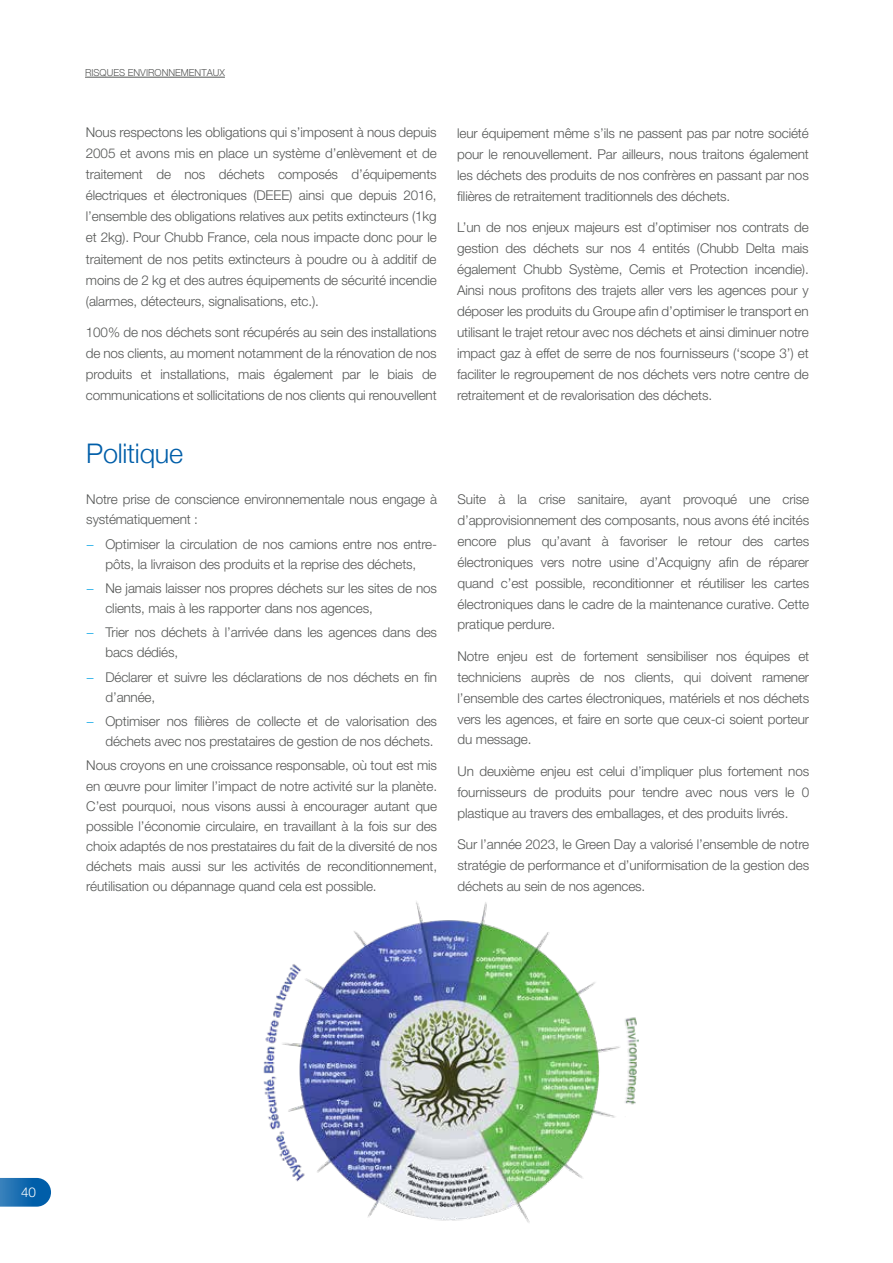
<style>
.page{position:relative;width:893px;height:1263px;background:#fff}
.page>*{position:absolute;margin:0;border:0;box-sizing:border-box;transform-origin:0 0}
.t1{font:300 27px "Helvetica Neue";letter-spacing:-.01em;color:#005ea9}
.t2{font:300 13.5px/21px "Helvetica Neue LT Std";letter-spacing:-.01em;color:#555756;text-align:justify}
.t3{font:300 13.5px "Helvetica Neue LT Std";color:#fff}
.t4{font:300 9.6px "Helvetica Neue";color:#555756}
.s1{color:#00a1e5}
</style>
<div class="page">
<hr style="left:85px;top:77px;width:140px;height:1px;background:#555756">
<svg style="left:0;top:1178px;width:51px;height:28px"></svg>
<img style="left:263px;top:901px;width:375px;height:322px">
<p class="t4" style="left:85px;top:67px;width:141px">RISQUES ENVIRONNEMENTAUX</p>
<p class="t2" style="left:86px;top:122px;width:352px">Nous respectons les obligations qui s’imposent à nous depuis 2005 et avons mis en place un système d’enlèvement et de traitement de nos déchets composés d’équipements électriques et électroniques (DEEE) ainsi que depuis 2016, l’ensemble des obligations relatives aux petits extincteurs (1kg et 2kg). Pour Chubb France, cela nous impacte donc pour le traitement de nos petits extincteurs à poudre ou à additif de moins de 2 kg et des autres équipements de sécurité incendie (alarmes, détecteurs, signalisations, etc.).</p>
<p class="t2" style="left:86px;top:322px;width:352px">100% de nos déchets sont récupérés au sein des installations de nos clients, au moment notamment de la rénovation de nos produits et installations, mais également par le biais de communications et sollicitations de nos clients qui renouvellent</p>
<h1 class="t1" style="left:86px;top:437px;width:98px">Politique</h1>
<p class="t2" style="left:86px;top:489px;width:352px;line-height:20.1px">Notre prise de conscience environnementale nous engage à systématiquement :</p>
<p class="t2" style="left:86px;top:533px;width:352px;line-height:20.1px;text-align:center"><span class="s1">−</span> Optimiser la circulation de nos camions entre nos entre&shy;pôts, la livraison des produits et la reprise des déchets,</p>
<p class="t2" style="left:105px;top:578px;width:333px;line-height:20.1px;text-indent:-19px"><span class="s1">−</span> Ne jamais laisser nos propres déchets sur les sites de nos clients, mais à les rapporter dans nos agences,</p>
<p class="t2" style="left:105px;top:622px;width:333px;line-height:20.1px;text-indent:-19px"><span class="s1">−</span> Trier nos déchets à l’arrivée dans les agences dans des bacs dédiés,</p>
<p class="t2" style="left:105px;top:666px;width:333px;line-height:20.1px;text-indent:-19px"><span class="s1">−</span> Déclarer et suivre les déclarations de nos déchets en fin d’année,</p>
<p class="t2" style="left:86px;top:711px;width:352px;line-height:20.1px;text-align:right"><span class="s1">−</span> Optimiser nos filières de collecte et de valorisation des déchets avec nos prestataires de gestion de nos déchets.</p>
<p class="t2" style="left:86px;top:755px;width:352px;line-height:20.1px">Nous croyons en une croissance responsable, où tout est mis en œuvre pour limiter l’impact de notre activité sur la planète.<br>C’est pourquoi, nous visons aussi à encourager autant que possible l’économie circulaire, en travaillant à la fois sur des choix adaptés de nos prestataires du fait de la diversité de nos déchets mais aussi sur les activités de reconditionnement, réutilisation ou dépannage quand cela est possible.</p>
<p class="t2" style="left:457px;top:122px;width:353px">leur équipement même s’ils ne passent pas par notre société pour le renouvellement. Par ailleurs, nous traitons également les déchets des produits de nos confrères en passant par nos filières de retraitement traditionnels des déchets.</p>
<p class="t2" style="left:457px;top:217px;width:353px">L’un de nos enjeux majeurs est d’optimiser nos contrats de gestion des déchets sur nos 4 entités (Chubb Delta mais également Chubb Système, Cemis et Protection incendie).<br>Ainsi nous profitons des trajets aller vers les agences pour y déposer les produits du Groupe afin d’optimiser le transport en utilisant le trajet retour avec nos déchets et ainsi diminuer notre impact gaz à effet de serre de nos fournisseurs (‘scope 3’) et faciliter le regroupement de nos déchets vers notre centre de retraitement et de revalorisation des déchets.</p>
<p class="t2" style="left:458px;top:489px;width:353px">Suite à la crise sanitaire, ayant provoqué une crise d’approvisionnement des composants, nous avons été incités encore plus qu’avant à favoriser le retour des cartes électroniques vers notre usine d’Acquigny afin de réparer quand c’est possible, reconditionner et réutiliser les cartes électroniques dans le cadre de la maintenance curative. Cette pratique perdure.</p>
<p class="t2" style="left:458px;top:645px;width:353px">Notre enjeu est de fortement sensibiliser nos équipes et techniciens auprès de nos clients, qui doivent ramener l’ensemble des cartes électroniques, matériels et nos déchets vers les agences, et faire en sorte que ceux-ci soient porteur du message.</p>
<p class="t2" style="left:458px;top:760px;width:353px">Un deuxième enjeu est celui d’impliquer plus fortement nos fournisseurs de produits pour tendre avec nous vers le 0 plastique au travers des emballages, et des produits livrés.</p>
<p class="t2" style="left:458px;top:833px;width:353px">Sur l’année 2023, le Green Day a valorisé l’ensemble de notre stratégie de performance et d’uniformisation de la gestion des déchets au sein de nos agences.</p>
<p class="t3" style="left:21px;top:1184px;width:16px">40</p>
</div>
